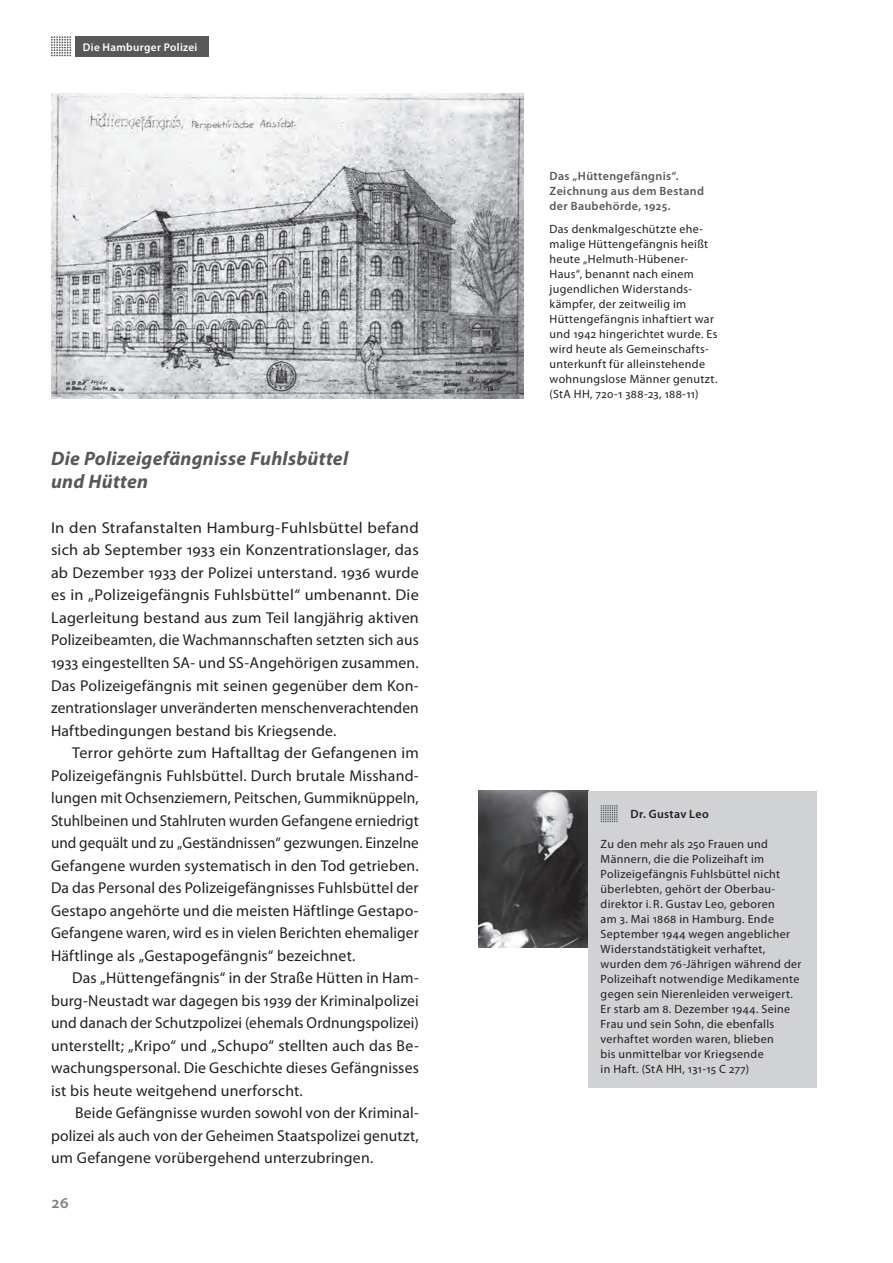
<style>
.page{position:relative;width:893px;height:1263px;background:#fff}
.page>*{position:absolute;margin:0;border:0;box-sizing:border-box;transform-origin:0 0}
.t1{font:italic 700 19.5px/22.5px "Myriad Pro";letter-spacing:.015em;color:#57585a}
.t2{font:600 16.5px "Myriad Pro";color:#808285}
.t3{font:15.75px/22.5px "Myriad Pro";letter-spacing:.015em;color:#231f20;text-align:justify}
.t4{font:15.75px/22.5px "Myriad Pro";letter-spacing:.015em;color:#231f20;text-align:justify;scale:1.06 1}
.t5{font:12px/15px "Myriad Pro";letter-spacing:.03em;color:#231f20}
.t6{font:600 12px/15px "Myriad Pro";letter-spacing:.03em;color:#57585a}
.t7{font:600 12px "Myriad Pro";letter-spacing:.03em;color:#231f20}
.t8{font:600 11.25px "Myriad Pro";letter-spacing:.025em;color:#fff}
</style>
<div class="page">
<svg style="left:51px;top:36px;width:20px;height:20px"></svg>
<div style="left:75px;top:36px;width:134px;height:20px;background:#57585a"></div>
<img style="left:51px;top:94px;width:472px;height:305px">
<img style="left:478px;top:791px;width:110px;height:157px">
<div style="left:588px;top:791px;width:228px;height:297px;background:#d1d2d4"></div>
<svg style="left:601px;top:805px;width:17px;height:17px"></svg>
<p class="t8" style="left:83px;top:40px;width:116px">Die Hamburger Polizei</p>
<p class="t1" style="left:51px;top:447px;width:299px">Die Polizeigefängnisse Fuhlsbüttel und Hütten</p>
<p class="t4" style="left:51px;top:516px;width:349px">In den Strafanstalten Hamburg-Fuhlsbüttel befand sich ab September 1933 ein Konzentrationslager, das ab Dezember 1933 der Polizei unterstand. 1936 wurde es in „Polizeigefängnis Fuhlsbüttel“ umbenannt. Die Lagerleitung bestand aus zum Teil langjährig aktiven Polizeibeamten, die Wachmannschaften setzten sich aus 1933 eingestellten SA- und SS-Angehörigen zusammen.<br>Das Polizeigefängnis mit seinen gegenüber dem Kon&shy;zentrationslager unveränderten menschenverachtenden Haftbedingungen bestand bis Kriegsende.</p>
<p class="t3" style="left:51px;top:741px;width:369px;text-indent:21px">Terror gehörte zum Haftalltag der Gefangenen im Polizeigefängnis Fuhlsbüttel. Durch brutale Misshand&shy;lungen mit Ochsenziemern, Peitschen, Gummiknüppeln, Stuhlbeinen und Stahlruten wurden Gefangene erniedrigt und gequält und zu „Geständnissen“ gezwungen. Einzelne Gefangene wurden systematisch in den Tod getrieben.<br>Da das Personal des Polizeigefängnisses Fuhlsbüttel der Gestapo angehörte und die meisten Häftlinge Gestapo-Gefangene waren, wird es in vielen Berichten ehemaliger Häftlinge als „Gestapogefängnis“ bezeichnet.</p>
<p class="t3" style="left:51px;top:966px;width:369px;text-indent:21px">Das „Hüttengefängnis“ in der Straße Hütten in Ham&shy;burg-Neustadt war dagegen bis 1939 der Kriminalpolizei und danach der Schutzpolizei (ehemals Ordnungspolizei) unterstellt; „Kripo“ und „Schupo“ stellten auch das Be&shy;wachungspersonal. Die Geschichte dieses Gefängnisses ist bis heute weitgehend unerforscht.</p>
<p class="t3" style="left:51px;top:1101px;width:369px;text-indent:24px">Beide Gefängnisse wurden sowohl von der Kriminal&shy;polizei als auch von der Geheimen Staatspolizei genutzt, um Gefangene vorübergehend unterzubringen.</p>
<p class="t2" style="left:51px;top:1192px;width:19px">26</p>
<p class="t6" style="left:550px;top:169px;width:156px">Das „Hüttengefängnis“.<br>Zeichnung aus dem Bestand der Baubehörde, 1925.</p>
<p class="t5" style="left:550px;top:221px;width:169px">Das denkmalgeschützte ehe&shy;malige Hüttengefängnis heißt heute „Helmuth-Hübener-<br>Haus“, benannt nach einem jugendlichen Widerstands&shy;kämpfer, der zeitweilig im<br>Hüttengefängnis inhaftiert war und 1942 hingerichtet wurde. Es wird heute als Gemeinschafts&shy;unterkunft für alleinstehende wohnungslose Männer genutzt. (StA HH, 720-1 388-23, 188-11)</p>
<p class="t7" style="left:631px;top:806px;width:80px">Dr. Gustav Leo</p>
<p class="t5" style="left:601px;top:836px;width:202px">Zu den mehr als 250 Frauen und Männern, die die Polizeihaft im Polizeigefängnis Fuhlsbüttel nicht überlebten, gehört der Oberbau&shy;direktor i. R. Gustav Leo, geboren<br>am 3. Mai 1868 in Hamburg. Ende September 1944 wegen angeblicher Widerstandstätigkeit verhaftet, wurden dem 76-Jährigen während der Polizeihaft notwendige Medikamente gegen sein Nierenleiden verweigert.<br>Er starb am 8. Dezember 1944. Seine Frau und sein Sohn, die ebenfalls verhaftet worden waren, blieben<br>bis unmittelbar vor Kriegsende<br>in Haft. (StA HH, 131-15 C 277)</p>
</div>
